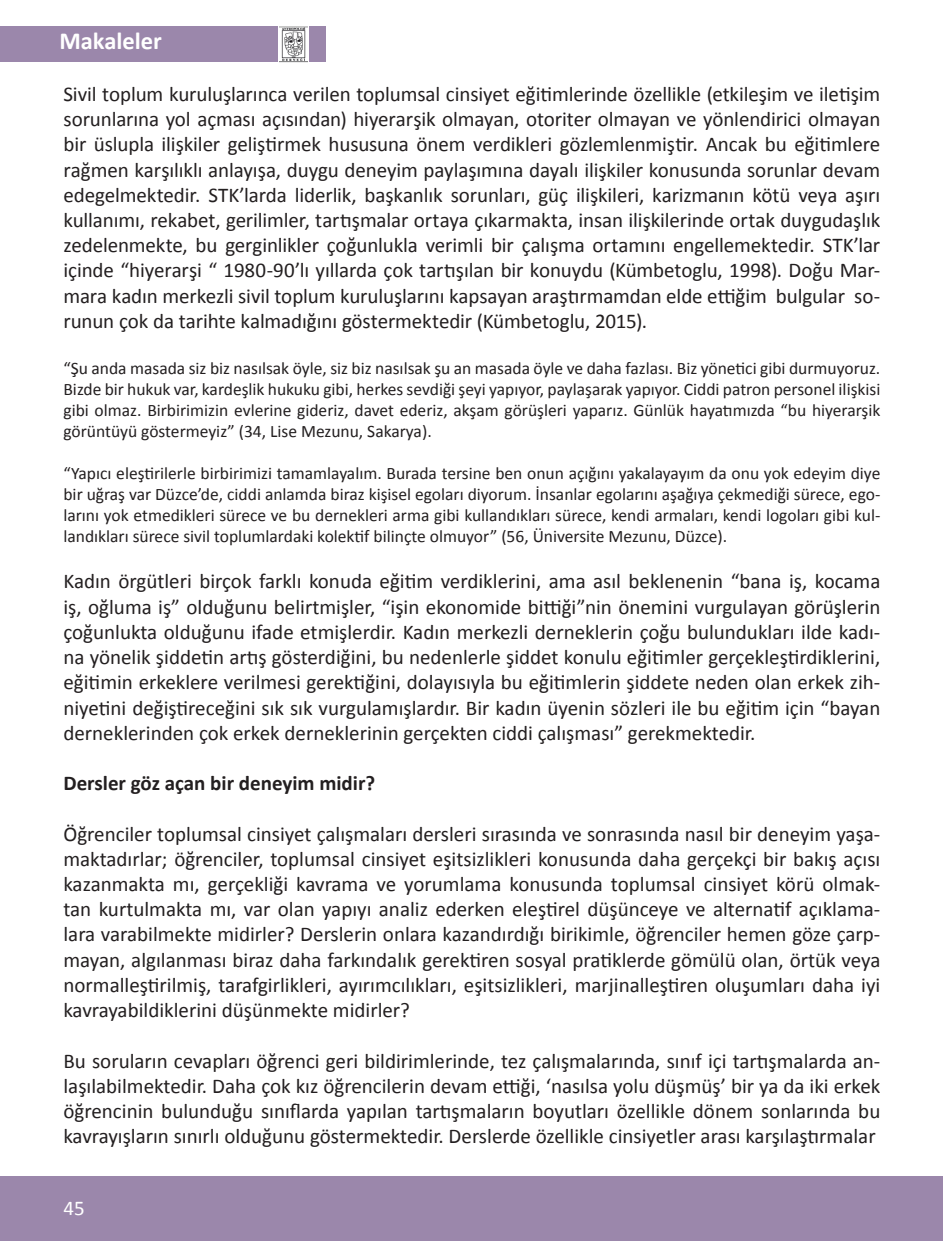
<style>
.page{position:relative;width:943px;height:1241px;background:#fff}
.page>*{position:absolute;margin:0;border:0;box-sizing:border-box;transform-origin:0 0}
.t1{font:700 24.5px "Calibri";color:#fff}
.t2{font:21px/25.2px "Calibri";color:#231f20;text-align:justify}
.t3{font:700 21px "Calibri";color:#231f20}
.t4{font:21px "Calibri";color:#fff}
.t5{font:17.5px/21px "Calibri";color:#231f20;text-align:justify}
</style>
<div class="page">
<div style="left:0;top:1176px;width:942px;height:64px;background:#9b87ab"></div>
<div style="left:0;top:26px;width:326px;height:36px;background:#9b87ab"></div>
<div style="left:278px;top:26px;width:31px;height:36px;background:#fff"></div>
<img style="left:279px;top:26px;width:29px;height:36px">
<hr style="left:942px;top:1176px;width:1px;height:64px;background:#9b87ab">
<p class="t1" style="left:59px;top:24px;width:104px">Makaleler</p>
<p class="t2" style="left:63px;top:81px;width:818px">Sivil toplum kuruluşlarınca verilen toplumsal cinsiyet eğitimlerinde özellikle (etkileşim ve iletişim sorunlarına yol açması açısından) hiyerarşik olmayan, otoriter olmayan ve yönlendirici olmayan bir üslupla ilişkiler geliştirmek hususuna önem verdikleri gözlemlenmiştir. Ancak bu eğitimlere rağmen karşılıklı anlayışa, duygu deneyim paylaşımına dayalı ilişkiler konusunda sorunlar devam edegelmektedir. STK’larda liderlik, başkanlık sorunları, güç ilişkileri, karizmanın kötü veya aşırı kullanımı, rekabet, gerilimler, tartışmalar ortaya çıkarmakta, insan ilişkilerinde ortak duygudaşlık zedelenmekte, bu gerginlikler çoğunlukla verimli bir çalışma ortamını engellemektedir. STK’lar içinde “hiyerarşi “ 1980-90’lı yıllarda çok tartışılan bir konuydu (Kümbetoglu, 1998). Doğu Mar&shy;mara kadın merkezli sivil toplum kuruluşlarını kapsayan araştırmamdan elde ettiğim bulgular so&shy;runun çok da tarihte kalmadığını göstermektedir (Kümbetoglu, 2015).</p>
<p class="t5" style="left:63px;top:357px;width:818px">“Şu anda masada siz biz nasılsak öyle, siz biz nasılsak şu an masada öyle ve daha fazlası. Biz yönetici gibi durmuyoruz.<br>Bizde bir hukuk var, kardeşlik hukuku gibi, herkes sevdiği şeyi yapıyor, paylaşarak yapıyor. Ciddi patron personel ilişkisi gibi olmaz. Birbirimizin evlerine gideriz, davet ederiz, akşam görüşleri yaparız. Günlük hayatımızda “bu hiyerarşik görüntüyü göstermeyiz” (34, Lise Mezunu, Sakarya).</p>
<p class="t5" style="left:63px;top:462px;width:818px">“Yapıcı eleştirilerle birbirimizi tamamlayalım. Burada tersine ben onun açığını yakalayayım da onu yok edeyim diye bir uğraş var Düzce’de, ciddi anlamda biraz kişisel egoları diyorum. İnsanlar egolarını aşağıya çekmediği sürece, ego&shy;larını yok etmedikleri sürece ve bu dernekleri arma gibi kullandıkları sürece, kendi armaları, kendi logoları gibi kul&shy;landıkları sürece sivil toplumlardaki kolektif bilinçte olmuyor” (56, Üniversite Mezunu, Düzce).</p>
<p class="t2" style="left:63px;top:568px;width:818px">Kadın örgütleri birçok farklı konuda eğitim verdiklerini, ama asıl beklenenin “bana iş, kocama iş, oğluma iş” olduğunu belirtmişler, “işin ekonomide bittiği”nin önemini vurgulayan görüşlerin çoğunlukta olduğunu ifade etmişlerdir. Kadın merkezli derneklerin çoğu bulundukları ilde kadı&shy;na yönelik şiddetin artış gösterdiğini, bu nedenlerle şiddet konulu eğitimler gerçekleştirdiklerini, eğitimin erkeklere verilmesi gerektiğini, dolayısıyla bu eğitimlerin şiddete neden olan erkek zih&shy;niyetini değiştireceğini sık sık vurgulamışlardır. Bir kadın üyenin sözleri ile bu eğitim için “bayan derneklerinden çok erkek derneklerinin gerçekten ciddi çalışması” gerekmektedir.</p>
<p class="t3" style="left:63px;top:768px;width:313px">Dersler göz açan bir deneyim midir?</p>
<p class="t2" style="left:63px;top:820px;width:818px">Öğrenciler toplumsal cinsiyet çalışmaları dersleri sırasında ve sonrasında nasıl bir deneyim yaşa&shy;maktadırlar; öğrenciler, toplumsal cinsiyet eşitsizlikleri konusunda daha gerçekçi bir bakış açısı kazanmakta mı, gerçekliği kavrama ve yorumlama konusunda toplumsal cinsiyet körü olmak&shy;tan kurtulmakta mı, var olan yapıyı analiz ederken eleştirel düşünceye ve alternatif açıklama&shy;lara varabilmekte midirler? Derslerin onlara kazandırdığı birikimle, öğrenciler hemen göze çarp&shy;mayan, algılanması biraz daha farkındalık gerektiren sosyal pratiklerde gömülü olan, örtük veya normalleştirilmiş, tarafgirlikleri, ayırımcılıkları, eşitsizlikleri, marjinalleştiren oluşumları daha iyi kavrayabildiklerini düşünmekte midirler?</p>
<p class="t2" style="left:63px;top:1047px;width:818px">Bu soruların cevapları öğrenci geri bildirimlerinde, tez çalışmalarında, sınıf içi tartışmalarda an&shy;laşılabilmektedir. Daha çok kız öğrencilerin devam ettiği, ‘nasılsa yolu düşmüş’ bir ya da iki erkek öğrencinin bulunduğu sınıflarda yapılan tartışmaların boyutları özellikle dönem sonlarında bu kavrayışların sınırlı olduğunu göstermektedir. Derslerde özellikle cinsiyetler arası karşılaştırmalar</p>
<p class="t4" style="left:63px;top:1192px;width:23px">45</p>
</div>
